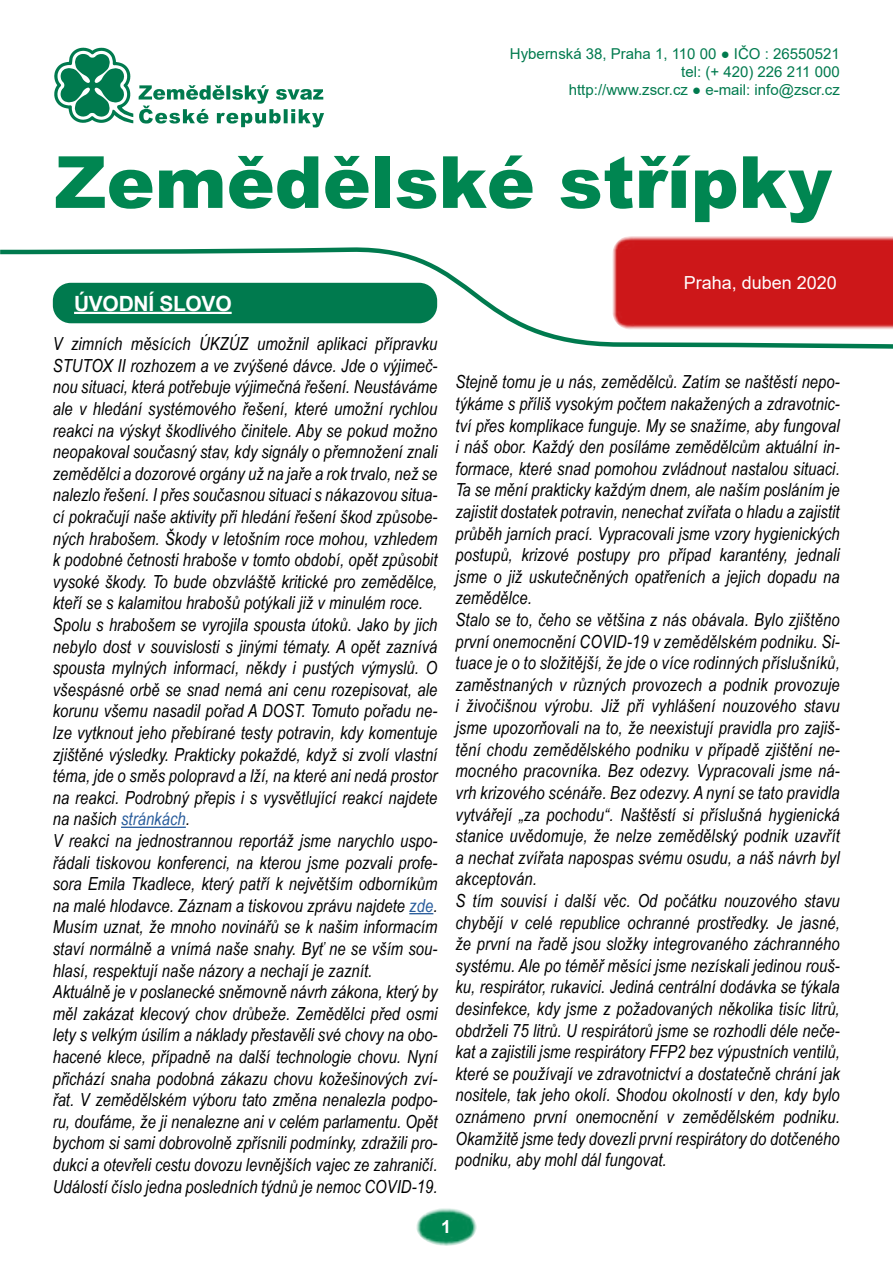
<style>
.page{position:relative;width:893px;height:1263px;background:#fff}
.page>*{position:absolute;margin:0;border:0;box-sizing:border-box;transform-origin:0 0}
.t1{font:900 72px "Arial";color:#008651}
.t2{font:700 21px "Arial";letter-spacing:-.015em;color:#fff}
.t3{font:italic 18px/21.6px "Arial Narrow";letter-spacing:.005em;color:#000}
.t4{font:18px "Arial";color:#fff}
.t5{font:700 18px "Arial";color:#fff}
.t6{font:15px/18px "Arial";color:#007a4e;text-align:right}
.s1{color:#275b9b}
</style>
<div class="page">
<svg style="left:139px;top:85px;width:185px;height:42px"></svg>
<svg style="left:54px;top:48px;width:79px;height:75px"></svg>
<svg style="left:0;top:247px;width:893px;height:102px"></svg>
<svg style="left:612px;top:236px;width:281px;height:94px;background:#d02729"></svg>
<svg style="left:416px;top:1208px;width:61px;height:38px;background:#319d72"></svg>
<hr style="left:121px;top:827px;width:65px;height:1px;background:#275b9b">
<svg style="left:409px;top:913px;width:24px;height:1px"></svg>
<div style="left:53px;top:283px;width:384px;height:40px;background:#007a4e;border-radius:18px"></div>
<hr style="left:74px;top:312px;width:158px;height:2px;background:#fff">
<p class="t6" style="left:510px;top:44px;width:331px">Hybernská 38, Praha 1, 110 00 ● IČO : 26550521 tel: (+ 420) 226 211 000<br>http://www.zscr.cz ● e-mail: info@zscr.cz</p>
<h1 class="t1" style="left:55px;top:130px;width:779px">Zemědělské střípky</h1>
<p class="t2" style="left:74px;top:288px;width:159px">ÚVODNÍ SLOVO</p>
<p class="t3" style="left:53px;top:333px;width:386px">V zimních měsících ÚKZÚZ umožnil aplikaci přípravku STUTOX II rozhozem a ve zvýšené dávce. Jde o výjimeč&shy;nou situaci, která potřebuje výjimečná řešení. Neustáváme ale v hledání systémového řešení, které umožní rychlou reakci na výskyt škodlivého činitele. Aby se pokud možno neopakoval současný stav, kdy signály o přemnožení znali zemědělci a dozorové orgány už na jaře a rok trvalo, než se nalezlo řešení. I přes současnou situaci s nákazovou situa&shy;cí pokračují naše aktivity při hledání řešení škod způsobe&shy;ných hrabošem. Škody v letošním roce mohou, vzhledem k podobné četnosti hraboše v tomto období, opět způsobit vysoké škody. To bude obzvláště kritické pro zemědělce, kteří se s kalamitou hrabošů potýkali již v minulém roce.<br>Spolu s hrabošem se vyrojila spousta útoků. Jako by jich nebylo dost v souvislosti s jinými tématy. A opět zaznívá spousta mylných informací, někdy i pustých výmyslů. O všespásné orbě se snad nemá ani cenu rozepisovat, ale korunu všemu nasadil pořad A DOST. Tomuto pořadu ne&shy;lze vytknout jeho přebírané testy potravin, kdy komentuje zjištěné výsledky. Prakticky pokaždé, když si zvolí vlastní téma, jde o směs polopravd a lží, na které ani nedá prostor na reakci. Podrobný přepis i s vysvětlující reakcí najdete na našich <span class="s1">stránkách</span>.<br>V reakci na jednostrannou reportáž jsme narychlo uspo&shy;řádali tiskovou konferenci, na kterou jsme pozvali profe&shy;sora Emila Tkadlece, který patří k největším odborníkům na malé hlodavce. Záznam a tiskovou zprávu najdete <span class="s1">zde</span>.<br>Musím uznat, že mnoho novinářů se k našim informacím staví normálně a vnímá naše snahy. Byť ne se vším sou&shy;hlasí, respektují naše názory a nechají je zaznít.<br>Aktuálně je v poslanecké sněmovně návrh zákona, který by měl zakázat klecový chov drůbeže. Zemědělci před osmi lety s velkým úsilím a náklady přestavěli své chovy na obo&shy;hacené klece, případně na další technologie chovu. Nyní přichází snaha podobná zákazu chovu kožešinových zví&shy;řat. V zemědělském výboru tato změna nenalezla podpo&shy;ru, doufáme, že ji nenalezne ani v celém parlamentu. Opět bychom si sami dobrovolně zpřísnili podmínky, zdražili pro&shy;dukci a otevřeli cestu dovozu levnějších vajec ze zahraničí.<br>Událostí číslo jedna posledních týdnů je nemoc COVID-19.</p>
<p class="t4" style="left:684px;top:271px;width:155px">Praha, duben 2020</p>
<p class="t3" style="left:455px;top:371px;width:386px">Stejně tomu je u nás, zemědělců. Zatím se naštěstí nepo&shy;týkáme s příliš vysokým počtem nakažených a zdravotnic&shy;tví přes komplikace funguje. My se snažíme, aby fungoval i náš obor. Každý den posíláme zemědělcům aktuální in&shy;formace, které snad pomohou zvládnout nastalou situaci.<br>Ta se mění prakticky každým dnem, ale naším posláním je zajistit dostatek potravin, nenechat zvířata o hladu a zajistit průběh jarních prací. Vypracovali jsme vzory hygienických postupů, krizové postupy pro případ karantény, jednali jsme o již uskutečněných opatřeních a jejich dopadu na zemědělce.<br>Stalo se to, čeho se většina z nás obávala. Bylo zjištěno první onemocnění COVID-19 v zemědělském podniku. Si&shy;tuace je o to složitější, že jde o více rodinných příslušníků, zaměstnaných v různých provozech a podnik provozuje i živočišnou výrobu. Již při vyhlášení nouzového stavu jsme upozorňovali na to, že neexistují pravidla pro zajiš&shy;tění chodu zemědělského podniku v případě zjištění ne&shy;mocného pracovníka. Bez odezvy. Vypracovali jsme ná&shy;vrh krizového scénáře. Bez odezvy. A nyní se tato pravidla vytvářejí „za pochodu“. Naštěstí si příslušná hygienická stanice uvědomuje, že nelze zemědělský podnik uzavřít a nechat zvířata napospas svému osudu, a náš návrh byl akceptován.<br>S tím souvisí i další věc. Od počátku nouzového stavu chybějí v celé republice ochranné prostředky. Je jasné, že první na řadě jsou složky integrovaného záchranného systému. Ale po téměř měsíci jsme nezískali jedinou rouš&shy;ku, respirátor, rukavici. Jediná centrální dodávka se týkala desinfekce, kdy jsme z požadovaných několika tisíc litrů, obdrželi 75 litrů. U respirátorů jsme se rozhodli déle neče&shy;kat a zajistili jsme respirátory FFP2 bez výpustních ventilů, které se používají ve zdravotnictví a dostatečně chrání jak nositele, tak jeho okolí. Shodou okolností v den, kdy bylo oznámeno první onemocnění v zemědělském podniku.<br>Okamžitě jsme tedy dovezli první respirátory do dotčeného podniku, aby mohl dál fungovat.</p>
<p class="t5" style="left:441px;top:1214px;width:12px">1</p>
</div>
